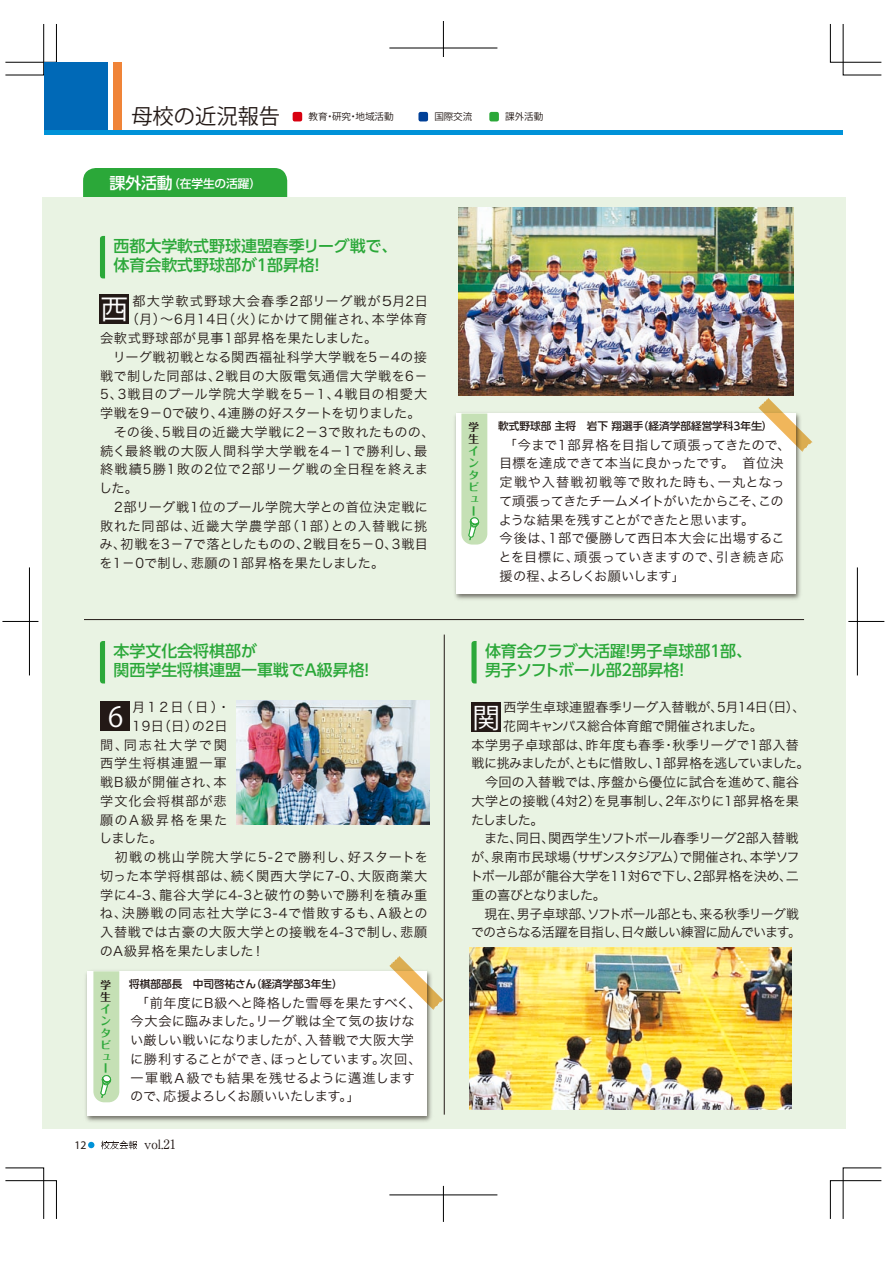
<style>
.page{position:relative;width:893px;height:1263px;background:#fff}
.page>*{position:absolute;margin:0;border:0;box-sizing:border-box;transform-origin:0 0}
.t1{font:27.6px "Koz Go Pro";color:#fff}
.t2{font:21.3px "Koz Go Pro";color:#231916}
.t3{font:500 15.9px/19.2px "UD Shin Go Pro";color:#2ba839}
.t4{font:13.2px/18.8px "Hira Kaku Pro W3";letter-spacing:.04em;color:#231916;scale:1.2 1}
.t5{font:13.2px/18.8px "Hira Kaku Pro W3";letter-spacing:-.035em;color:#231916;scale:1.2 1}
.t6{font:13.2px/18.8px "Hira Kaku Pro W3";letter-spacing:.01em;color:#231916}
.t7{font:13.2px/18.8px "Hira Kaku Pro W3";letter-spacing:.055em;color:#231916;scale:1.2 1}
.t8{font:12.75px "Ryumin Pro";color:#231916}
.t9{font:500 11.7px "UD Shin Go Pro";letter-spacing:-.01em;color:#fff}
.t10{font:11.7px "Myriad Pro";color:#231916}
.t11{font:500 10.65px "UD Shin Go Pro";color:#231916}
.t12{font:700 10.65px/11.9px "Folk Pro";color:#2ba839;text-align:justify}
.t13{font:9.6px "Koz Go Pro";letter-spacing:-.01em;color:#231916}
.s1{font-size:15.9px}
.s2{color:#231916}
</style>
<div class="page">
<svg style="left:5px;top:1167px;width:52px;height:52px"></svg>
<svg style="left:5px;top:24px;width:52px;height:51px"></svg>
<svg style="left:830px;top:24px;width:52px;height:51px"></svg>
<svg style="left:830px;top:1167px;width:52px;height:52px"></svg>
<hr style="left:2px;top:621px;width:36px;height:1px;background:#000">
<hr style="left:29px;top:567px;width:1px;height:108px;background:#000">
<hr style="left:848px;top:621px;width:36px;height:1px;background:#000">
<hr style="left:857px;top:567px;width:1px;height:108px;background:#000">
<hr style="left:389px;top:48px;width:108px;height:1px;background:#000">
<hr style="left:443px;top:21px;width:1px;height:36px;background:#000">
<hr style="left:389px;top:1195px;width:108px;height:1px;background:#000">
<hr style="left:443px;top:1186px;width:1px;height:36px;background:#000">
<div style="left:83px;top:168px;width:204px;height:47px;background:#2ba839;border-radius:13px"></div>
<div style="left:42px;top:198px;width:803px;height:931px;background:#e9f3e3"></div>
<svg style="left:101px;top:1141px;width:36px;height:8px"></svg>
<svg style="left:88px;top:1142px;width:6px;height:6px"></svg>
<div style="left:44px;top:62px;width:63px;height:73px;background:#0069b7"></div>
<div style="left:113px;top:62px;width:8px;height:73px;background:#f08438"></div>
<div style="left:44px;top:130px;width:799px;height:5px;background:#0092d8"></div>
<div style="left:293px;top:112px;width:9px;height:9px;background:#d80010;border-radius:2px"></div>
<div style="left:489px;top:112px;width:10px;height:9px;background:#2ba839;border-radius:2px"></div>
<div style="left:418px;top:112px;width:10px;height:9px;background:#004098;border-radius:2px"></div>
<svg style="left:100px;top:236px;width:5px;height:42px"></svg>
<svg style="left:100px;top:641px;width:5px;height:42px"></svg>
<svg style="left:471px;top:641px;width:6px;height:42px"></svg>
<img style="left:454px;top:412px;width:347px;height:188px">
<div style="left:456px;top:413px;width:339px;height:181px;background:#fff"></div>
<svg style="left:758px;top:398px;width:54px;height:54px"></svg>
<img style="left:85px;top:973px;width:347px;height:149px">
<div style="left:87px;top:971px;width:339px;height:145px;background:#fff"></div>
<svg style="left:389px;top:956px;width:54px;height:54px"></svg>
<hr style="left:84px;top:619px;width:720px;height:1px;background:#231916">
<hr style="left:444px;top:635px;width:1px;height:480px;background:#231916">
<div style="left:99px;top:294px;width:30px;height:30px;background:#231916"></div>
<div style="left:471px;top:702px;width:30px;height:30px;background:#231916"></div>
<div style="left:100px;top:701px;width:30px;height:30px;background:#231916"></div>
<svg style="left:461px;top:413px;width:26px;height:132px;background:#c4e0b6"></svg>
<svg style="left:93px;top:971px;width:26px;height:131px;background:#c4e0b5"></svg>
<img style="left:458px;top:207px;width:336px;height:189px">
<img style="left:236px;top:701px;width:194px;height:123px">
<img style="left:469px;top:947px;width:322px;height:162px">
<p class="t2" style="left:131px;top:102px;width:150px">母校の近況報告</p>
<p class="t13" style="left:309px;top:111px;width:87px">教育・研究・地域活動</p>
<p class="t13" style="left:434px;top:111px;width:39px">国際交流</p>
<p class="t13" style="left:505px;top:111px;width:40px">課外活動</p>
<p class="t9" style="left:110px;top:174px;width:153px"><span class="s1">課外活動</span>（在学生の活躍）</p>
<p class="t3" style="left:114px;top:236px;width:285px">西都大学軟式野球連盟春季リーグ戦で、体育会軟式野球部が１部昇格！</p>
<p class="t4" style="left:99px;top:290px;width:281px">　　都大学軟式野球大会春季2部リーグ戦が5月2日　　（月）～6月14日（火）にかけて開催され、本学体育会軟式野球部が見事1部昇格を果たしました。<br>　リーグ戦初戦となる関西福祉科学大学戦を5－4の接戦で制した同部は、2戦目の大阪電気通信大学戦を6－<br>5、3戦目のプール学院大学戦を5－1、4戦目の相愛大学戦を9－0で破り、4連勝の好スタートを切りました。　その後、5戦目の近畿大学戦に2－3で敗れたものの、続く最終戦の大阪人間科学大学戦を4－1で勝利し、最終戦績5勝1敗の2位で2部リーグ戦の全日程を終えました。<br>　2部リーグ戦1位のプール学院大学との首位決定戦に敗れた同部は、近畿大学農学部（1部）との入替戦に挑み、初戦を3－7で落としたものの、2戦目を5－0、3戦目を1－0で制し、悲願の1部昇格を果たしました。</p>
<p class="t1" style="left:100px;top:291px;width:29px">西</p>
<p class="t12" style="left:468px;top:420px;width:12px"><span class="s2">学生</span>インタビュー</p>
<p class="t11" style="left:498px;top:418px;width:276px">軟式野球部 主将　岩下 翔選手（経済学部経営学科3年生）</p>
<p class="t6" style="left:498px;top:434px;width:294px;text-indent:5px">「今まで1部昇格を目指して頑張ってきたので、目標を達成できて本当に良かったです。　首位決定戦や入替戦初戦等で敗れた時も、一丸となって頑張ってきたチームメイトがいたからこそ、このような結果を残すことができたと思います。<br>今後は、1部で優勝して西日本大会に出場することを目標に、頑張っていきますので、引き続き応援の程、よろしくお願いします」</p>
<p class="t3" style="left:114px;top:641px;width:263px">本学文化会将棋部が<br>関西学生将棋連盟一軍戦でＡ級昇格！</p>
<p class="t3" style="left:485px;top:641px;width:269px">体育会クラブ大活躍！男子卓球部１部、男子ソフトボール部２部昇格！</p>
<p class="t5" style="left:470px;top:697px;width:284px">　　西学生卓球連盟春季リーグ入替戦が、5月14日（日）、　　花岡キャンパス総合体育館で開催されました。<br>本学男子卓球部は、昨年度も春季・秋季リーグで1部入替戦に挑みましたが、ともに惜敗し、1部昇格を逃していました。　今回の入替戦では、序盤から優位に試合を進めて、龍谷大学との接戦（4対2）を見事制し、2年ぶりに1部昇格を果たしました。<br>　また、同日、関西学生ソフトボール春季リーグ2部入替戦が、泉南市民球場（サザンスタジアム）で開催され、本学ソフトボール部が龍谷大学を11対6で下し、2部昇格を決め、二重の喜びとなりました。<br>　現在、男子卓球部、ソフトボール部とも、来る秋季リーグ戦でのさらなる活躍を目指し、日々厳しい練習に励んでいます。</p>
<p class="t7" style="left:99px;top:697px;width:276px">　　月12日（日）・<br>　　19日（日）の2日<br>間、同志社大学で関<br>西学生将棋連盟一軍<br>戦B級が開催され、本<br>学文化会将棋部が悲<br>願のA級昇格を果た<br>しました。<br>　初戦の桃山学院大学に5-2で勝利し、好スタートを切った本学将棋部は、続く関西大学に7-0、大阪商業大学に4-3、龍谷大学に4-3と破竹の勢いで勝利を積み重ね、決勝戦の同志社大学に3-4で惜敗するも、A級との入替戦では古豪の大阪大学との接戦を4-3で制し、悲願のA級昇格を果たしました！</p>
<p class="t1" style="left:108px;top:699px;width:17px">6</p>
<p class="t1" style="left:472px;top:699px;width:29px">関</p>
<p class="t12" style="left:100px;top:977px;width:12px"><span class="s2">学生</span>インタビュー</p>
<p class="t11" style="left:129px;top:976px;width:215px">将棋部部長　中司啓祐さん（経済学部3年生）</p>
<p class="t6" style="left:130px;top:992px;width:293px;text-indent:6px">「前年度にB級へと降格した雪辱を果たすべく、今大会に臨みました。リーグ戦は全て気の抜けない厳しい戦いになりましたが、入替戦で大阪大学に勝利することができ、ほっとしています。次回、一軍戦Ａ級でも結果を残せるように邁進しますので、応援よろしくお願いいたします。」</p>
<p class="t10" style="left:74px;top:1138px;width:13px">12</p>
<p class="t8" style="left:144px;top:1134px;width:33px">vol.21</p>
</div>
